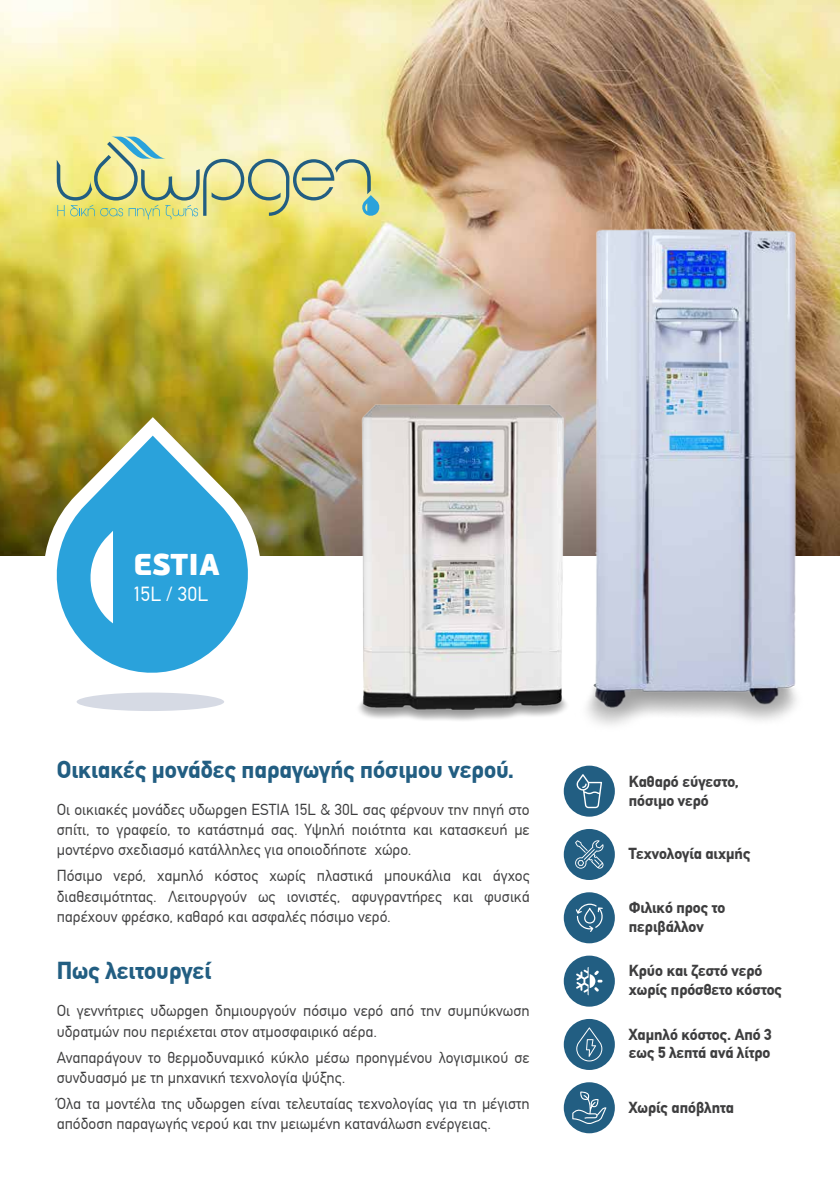
<style>
.page{position:relative;width:840px;height:1191px;background:#fff}
.page>*{position:absolute;margin:0;border:0;box-sizing:border-box;transform-origin:0 0}
.Product_Heading{font:900 30px "PF Beau Sans Pro";color:#fff}
.Paragraph_Title_3{font:700 24px "CF Din";color:#225e82}
.Product_Subheading{font:20px "CF Din";color:#fff}
.t1{font:15.6px/20.2px "CF Din";color:#3e3e3f}
.Sidebar_Text{font:700 15.6px/18.8px "CF Din";color:#3e3e3f}
</style>
<div class="page">
<img style="left:0;top:0;width:839px;height:556px">
<div style="left:563px;top:829px;width:51px;height:51px;background:#225e82;border-radius:50%"></div>
<svg style="left:575px;top:840px;width:28px;height:29px"></svg>
<div style="left:563px;top:1082px;width:51px;height:51px;background:#225e82;border-radius:50%"></div>
<svg style="left:572px;top:1091px;width:34px;height:33px"></svg>
<div style="left:563px;top:1019px;width:51px;height:51px;background:#225e82;border-radius:50%"></div>
<svg style="left:576px;top:1027px;width:26px;height:34px"></svg>
<div style="left:563px;top:765px;width:51px;height:51px;background:#225e82;border-radius:50%"></div>
<svg style="left:576px;top:774px;width:25px;height:34px"></svg>
<div style="left:563px;top:955px;width:51px;height:51px;background:#225e82;border-radius:50%"></div>
<svg style="left:576px;top:967px;width:26px;height:28px"></svg>
<img style="left:554px;top:200px;width:279px;height:525px">
<img style="left:341px;top:386px;width:243px;height:339px">
<svg style="left:57px;top:137px;width:323px;height:82px"></svg>
<svg style="left:33px;top:417px;width:238px;height:139px"></svg>
<svg style="left:47px;top:435px;width:210px;height:238px;fill:#2aa2db"></svg>
<div style="left:77px;top:692px;width:147px;height:19px;background:#d6dae4;border-radius:50%"></div>
<div style="left:0;top:0;width:11px;height:11px;background:#fffcf0"></div>
<div style="left:563px;top:892px;width:51px;height:51px;background:#225e82;border-radius:50%"></div>
<svg style="left:575px;top:903px;width:27px;height:29px"></svg>
<p class="Product_Heading" style="left:133px;top:545px;width:88px">ESTIA</p>
<p class="Product_Subheading" style="left:133px;top:583px;width:77px">15L / 30L</p>
<p class="Paragraph_Title_3" style="left:57px;top:756px;width:458px">Οικιακές μονάδες παραγωγής πόσιμου νερού.</p>
<p class="t1" style="left:57px;top:799px;width:474px;text-align:justify">Οι οικιακές μονάδες υδωρgen ESTIA 15L &amp; 30L σας φέρνουν την πηγή στο σπίτι, το γραφείο, το κατάστημά σας. Υψηλή ποιότητα και κατασκευή με μοντέρνο σχεδιασμό κατάλληλες για οποιοδήποτε χώρο.</p>
<p class="t1" style="left:57px;top:866px;width:474px;text-align:justify">Πόσιμο νερό, χαμηλό κόστος χωρίς πλαστικά μπουκάλια και άγχος διαθεσιμότητας. Λειτουργούν ως ιονιστές, αφυγραντήρες και φυσικά παρέχουν φρέσκο, καθαρό και ασφαλές πόσιμο νερό.</p>
<p class="Paragraph_Title_3" style="left:57px;top:957px;width:156px">Πως λειτουργεί</p>
<p class="t1" style="left:57px;top:1001px;width:474px">Οι γεννήτριες υδωρgen δημιουργούν πόσιμο νερό από την συμπύκνωση υδρατμών που περιέχεται στον ατμοσφαιρικό αέρα.</p>
<p class="t1" style="left:57px;top:1047px;width:474px">Αναπαράγουν το θερμοδυναμικό κύκλο μέσω προηγμένου λογισμικού σε συνδυασμό με τη μηχανική τεχνολογία ψύξης.</p>
<p class="t1" style="left:57px;top:1093px;width:474px">Όλα τα μοντέλα της υδωρgen είναι τελευταίας τεχνολογίας για τη μέγιστη απόδοση παραγωγής νερού και την μειωμένη κατανάλωση ενέργειας.</p>
<p class="Sidebar_Text" style="left:628px;top:772px;width:111px">Καθαρό εύγεστο, πόσιμο νερό</p>
<p class="Sidebar_Text" style="left:628px;top:844px;width:123px">Τεχνολογία αιχμής</p>
<p class="Sidebar_Text" style="left:628px;top:898px;width:98px">Φιλικό προς το περιβάλλον</p>
<p class="Sidebar_Text" style="left:628px;top:961px;width:154px">Κρύο και ζεστό νερό χωρίς πρόσθετο κόστος</p>
<p class="Sidebar_Text" style="left:628px;top:1025px;width:144px">Χαμηλό κόστος. Από 3 εως 5 λεπτά ανά λίτρο</p>
<p class="Sidebar_Text" style="left:628px;top:1098px;width:106px">Χωρίς απόβλητα</p>
</div>
